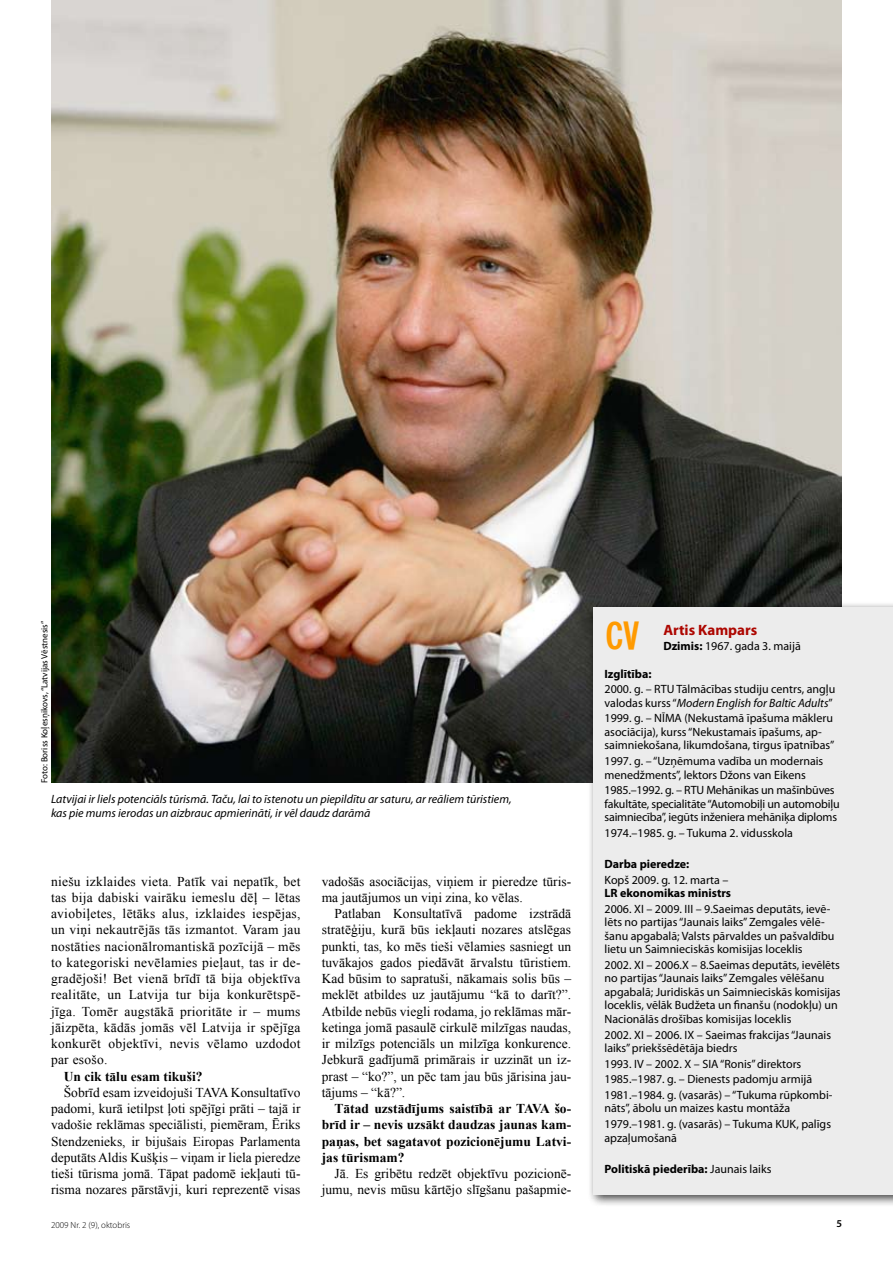
<style>
.page{position:relative;width:893px;height:1263px;background:#fff}
.page>*{position:absolute;margin:0;border:0;box-sizing:border-box;transform-origin:0 0}
.t1{font:700 condensed 37.5px "News Gothic TL";color:#ff9a00}
.t2{font:700 15px "Myriad Pro";color:#ad0600}
.t3{font:13.5px/16.2px "Times New Roman";color:#000;text-align:justify}
.t4{font:700 13.5px/16.2px "Times New Roman";color:#000;text-align:justify}
.t5{font:12px/13.5px "Myriad Pro";color:#000}
.t6{font:italic 12px/14.4px "Myriad Pro";color:#000}
.t7{font:700 12px "Myriad Pro";color:#000}
.t8{font:600 10.5px "Myriad Pro";color:#000}
.t9{font:9px "Myriad Pro";color:#000}
.t10{font:300 9px "Myriad Pro";color:#000}
.s1{font-weight:700}
.s2{font-style:italic}
.s3{font-weight:400}
</style>
<div class="page">
<img style="left:51px;top:0;width:791px;height:783px">
<div style="left:587px;top:601px;width:306px;height:613px;background:#000;opacity:.75"></div>
<div style="left:593px;top:607px;width:300px;height:588px;background:#ececec"></div>
<p class="t9" style="left:39px;top:783px;width:164px;rotate:-90deg">Foto: Boriss Koļesņikovs, “Latvijas Vēstnesis”</p>
<p class="t6" style="left:51px;top:791px;width:462px">Latvijai ir liels potenciāls tūrismā. Taču, lai to īstenotu un piepildītu ar saturu, ar reāliem tūristiem, kas pie mums ierodas un aizbrauc apmierināti, ir vēl daudz darāmā</p>
<p class="t3" style="left:51px;top:873px;width:251px">niešu izklaides vieta. Patīk vai nepatīk, bet tas bija dabiski vairāku iemeslu dēļ – lētas aviobiļetes, lētāks alus, izklaides iespējas, un viņi nekautrējās tās izmantot. Varam jau nostāties nacionālromantiskā pozīcijā – mēs to kategoriski nevēlamies pieļaut, tas ir de&shy;gradējoši! Bet vienā brīdī tā bija objektīva realitāte, un Latvija tur bija konkurētspē&shy;jīga. Tomēr augstākā prioritāte ir – mums jāizpēta, kādās jomās vēl Latvija ir spējīga konkurēt objektīvi, nevis vēlamo uzdodot par esošo.</p>
<p class="t4" style="left:64px;top:1068px;width:140px">Un cik tālu esam tikuši?</p>
<p class="t3" style="left:51px;top:1084px;width:251px;text-indent:13px">Šobrīd esam izveidojuši TAVA Konsultatīvo padomi, kurā ietilpst ļoti spējīgi prāti – tajā ir vadošie reklāmas speciālisti, piemēram, Ēriks Stendzenieks, ir bijušais Eiropas Parlamenta deputāts Aldis Kušķis – viņam ir liela pieredze tieši tūrisma jomā. Tāpat padomē iekļauti tū&shy;risma nozares pārstāvji, kuri reprezentē visas</p>
<p class="t3" style="left:322px;top:873px;width:251px">vadošās asociācijas, viņiem ir pieredze tūris&shy;ma jautājumos un viņi zina, ko vēlas.</p>
<p class="t3" style="left:322px;top:905px;width:251px;text-indent:13px">Patlaban Konsultatīvā padome izstrādā stratēģiju, kurā būs iekļauti nozares atslēgas punkti, tas, ko mēs tieši vēlamies sasniegt un tuvākajos gados piedāvāt ārvalstu tūristiem.<br>Kad būsim to sapratuši, nākamais solis būs – meklēt atbildes uz jautājumu “kā to darīt?”.<br>Atbilde nebūs viegli rodama, jo reklāmas mār&shy;ketinga jomā pasaulē cirkulē milzīgas naudas, ir milzīgs potenciāls un milzīga konkurence.<br>Jebkurā gadījumā primārais ir uzzināt un iz&shy;prast – “ko?”, un pēc tam jau būs jārisina jau&shy;tājums – “kā?”.</p>
<p class="t4" style="left:322px;top:1100px;width:251px;text-indent:13px">Tātad uzstādījums saistībā ar TAVA šo&shy;brīd ir – nevis uzsākt daudzas jaunas kam&shy;paņas, bet sagatavot pozicionējumu Latvi&shy;jas tūrismam?</p>
<p class="t3" style="left:322px;top:1165px;width:251px;text-align:right">Jā. Es gribētu redzēt objektīvu pozicionē&shy;jumu, nevis mūsu kārtējo slīgšanu pašapmie-</p>
<h1 class="t1" style="left:605px;top:610px;width:35px">CV</h1>
<p class="t2" style="left:663px;top:620px;width:96px">Artis Kampars</p>
<p class="t5" style="left:663px;top:639px;width:139px"><span class="s1">Dzimis:</span> 1967. gada 3. maijā</p>
<p class="t7" style="left:604px;top:666px;width:49px">Izglītība:</p>
<p class="t5" style="left:604px;top:682px;width:232px">2000. g. – RTU Tālmācības studiju centrs, angļu valodas kurss “<span class="s2">Modern English for Baltic Adults</span>”</p>
<p class="t5" style="left:604px;top:711px;width:231px">1999. g. – NĪMA (Nekustamā īpašuma mākleru asociācija), kurss “Nekustamais īpašums, ap&shy;saimniekošana, likumdošana, tirgus īpatnības”</p>
<p class="t5" style="left:604px;top:754px;width:220px">1997. g. – “Uzņēmuma vadība un modernais menedžments”, lektors Džons van Eikens</p>
<p class="t5" style="left:604px;top:783px;width:237px">1985.–1992. g. – RTU Mehānikas un mašīnbūves fakultāte, specialitāte “Automobiļi un automobiļu saimniecība”, iegūts inženiera mehāniķa diploms</p>
<p class="t5" style="left:604px;top:826px;width:190px">1974.–1985. g. – Tukuma 2. vidusskola</p>
<p class="t7" style="left:604px;top:856px;width:86px">Darba pieredze:</p>
<p class="t5" style="left:604px;top:873px;width:126px">Kopš 2009. g. 12. marta –</p>
<p class="t7" style="left:604px;top:885px;width:128px">LR ekonomikas ministrs</p>
<p class="t5" style="left:604px;top:902px;width:232px">2006. XI – 2009. III – 9.Saeimas deputāts, ievē&shy;lēts no partijas “Jaunais laiks” Zemgales vēlē&shy;šanu apgabalā; Valsts pārvaldes un pašvaldību lietu un Saimnieciskās komisijas loceklis</p>
<p class="t5" style="left:604px;top:958px;width:238px">2002. XI – 2006.X – 8.Saeimas deputāts, ievēlēts no partijas “Jaunais laiks” Zemgales vēlēšanu apgabalā; Juridiskās un Saimnieciskās komisijas loceklis, vēlāk Budžeta un finanšu (nodokļu) un Nacionālās drošības komisijas loceklis</p>
<p class="t5" style="left:604px;top:1027px;width:228px">2002. XI – 2006. IX – Saeimas frakcijas “Jaunais laiks” priekšsēdētāja biedrs</p>
<p class="t5" style="left:604px;top:1056px;width:229px;line-height:15.6px">1993. IV – 2002. X – SIA “Ronis” direktors<br>1985.–1987. g. – Dienests padomju armijā<br>1981.–1984. g. (vasarās) – “Tukuma rūpkombi-</p>
<p class="t5" style="left:604px;top:1100px;width:228px;line-height:15.6px">nāts”, ābolu un maizes kastu montāža<br>1979.–1981. g. (vasarās) – Tukuma KUK, palīgs</p>
<p class="t5" style="left:604px;top:1130px;width:74px">apzaļumošanā</p>
<p class="t7" style="left:604px;top:1161px;width:168px">Politiskā piederība: <span class="s3">Jaunais laiks</span></p>
<p class="t10" style="left:51px;top:1219px;width:81px">2009 Nr. 2 (9), oktobris</p>
<p class="t8" style="left:836px;top:1217px;width:7px">5</p>
</div>
